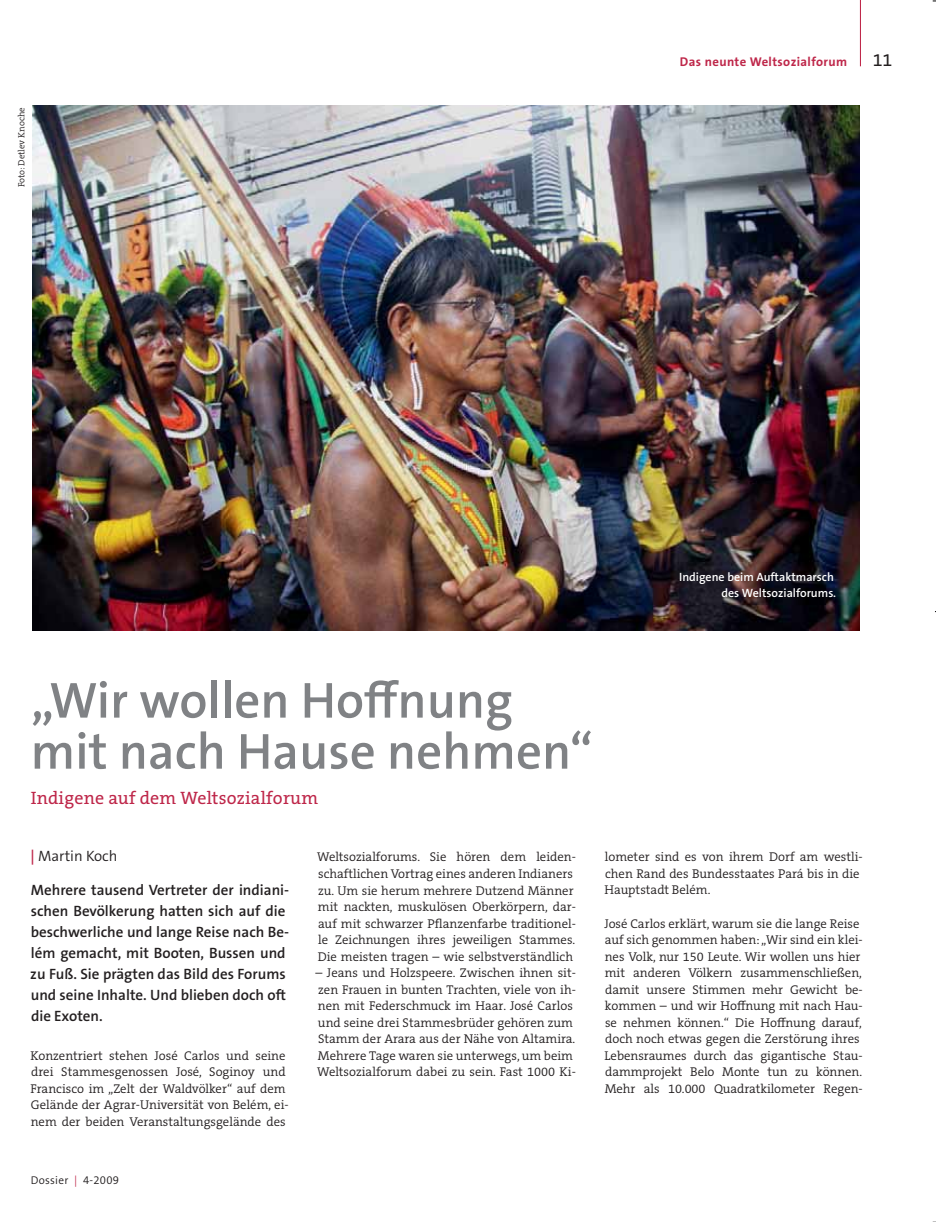
<style>
.page{position:relative;width:936px;height:1222px;background:#fff}
.page>*{position:absolute;margin:0;border:0;box-sizing:border-box;transform-origin:0 0}
.t1{font:600 51px/51px "The Sans B W6";color:#808285}
.t2{font:18px "The Serif B W5 Plain";letter-spacing:.01em;color:#be2649}
.t3{font:18px "The Sans B W5 Plain";color:#231f20}
.t4{font:600 15px/21px "The Sans B W6";color:#231f20}
.t5{font:300 15px "The Sans B W4";color:#231f20}
.t6{font:300 12.75px/16.5px "The Serif B W4";color:#231f20}
.t7{font:700 12.75px "The Sans B W7";letter-spacing:.03em;color:#be2649}
.t8{font:600 12px/16.5px "The Sans B W6";color:#fff;text-align:right}
.t9{font:300 11.25px "The Sans B W4";letter-spacing:.025em;color:#231f20}
.t10{font:300 9px "The Serif B W4";color:#231f20}
.s1{font-family:"The Sans B W6";font-weight:600;color:#be2649}
.s2{color:#be2649}
</style>
<div class="page">
<hr style="left:860px;top:0;width:1px;height:66px;background:#be2649">
<img style="left:33px;top:106px;width:827px;height:524px">
<p class="t10" style="left:18px;top:187px;width:82px;rotate:-90deg">Foto: Detlev Knoche</p>
<p class="t7" style="left:680px;top:56px;width:169px">Das neunte Weltsozialforum</p>
<h2 class="t3" style="left:873px;top:51px;width:21px">11</h2>
<p class="t8" style="left:679px;top:569px;width:158px">Indigene beim Auftaktmarsch des Weltsozialforums.</p>
<h1 class="t1" style="left:31px;top:677px;width:564px">„Wir wollen Hoffnung mit nach Hause nehmen“</h1>
<h2 class="t2" style="left:31px;top:790px;width:289px">Indigene auf dem Weltsozialforum</h2>
<p class="t5" style="left:30px;top:848px;width:89px"><span class="s1">|</span> Martin Koch</p>
<p class="t4" style="left:30px;top:880px;width:260px">Mehrere tausend Vertreter der indiani&shy;schen Bevölkerung hatten sich auf die beschwerliche und lange Reise nach Be&shy;lém gemacht, mit Booten, Bussen und zu Fuß. Sie prägten das Bild des Forums und seine Inhalte. Und blieben doch oft die Exoten.</p>
<p class="t6" style="left:31px;top:1047px;width:260px">Konzentriert stehen José Carlos und seine drei Stammesgenossen José, Soginoy und Francisco im „Zelt der Waldvölker“ auf dem Gelände der Agrar-Universität von Belém, ei&shy;nem der beiden Veranstaltungsgelände des</p>
<p class="t6" style="left:317px;top:849px;width:260px">Weltsozialforums. Sie hören dem leiden&shy;schaftlichen Vortrag eines anderen Indianers zu. Um sie herum mehrere Dutzend Männer mit nackten, muskulösen Oberkörpern, dar&shy;auf mit schwarzer Pflanzenfarbe traditionel&shy;le Zeichnungen ihres jeweiligen Stammes.<br>Die meisten tragen – wie selbstverständlich</p>
<p class="t6" style="left:315px;top:965px;width:262px">– Jeans und Holzspeere. Zwischen ihnen sit&shy;zen Frauen in bunten Trachten, viele von ih&shy;nen mit Federschmuck im Haar. José Carlos und seine drei Stammesbrüder gehören zum Stamm der Arara aus der Nähe von Altamira.<br>Mehrere Tage waren sie unterwegs, um beim Weltsozialforum dabei zu sein. Fast 1000 Ki-</p>
<p class="t6" style="left:605px;top:849px;width:260px">lometer sind es von ihrem Dorf am westli&shy;chen Rand des Bundesstaates Pará bis in die<br>Hauptstadt Belém.</p>
<p class="t6" style="left:604px;top:915px;width:260px">José Carlos erklärt, warum sie die lange Reise auf sich genommen haben: „Wir sind ein klei&shy;nes Volk, nur 150 Leute. Wir wollen uns hier mit anderen Völkern zusammenschließen, damit unsere Stimmen mehr Gewicht be&shy;kommen – und wir Hoffnung mit nach Hau&shy;se nehmen können.“ Die Hoffnung darauf, doch noch etwas gegen die Zerstörung ihres Lebensraumes durch das gigantische Stau&shy;dammprojekt Belo Monte tun zu können.<br>Mehr als 10.000 Quadratkilometer Regen-</p>
<p class="t9" style="left:31px;top:1173px;width:90px">Dossier <span class="s2">|</span> 4-2009</p>
</div>
